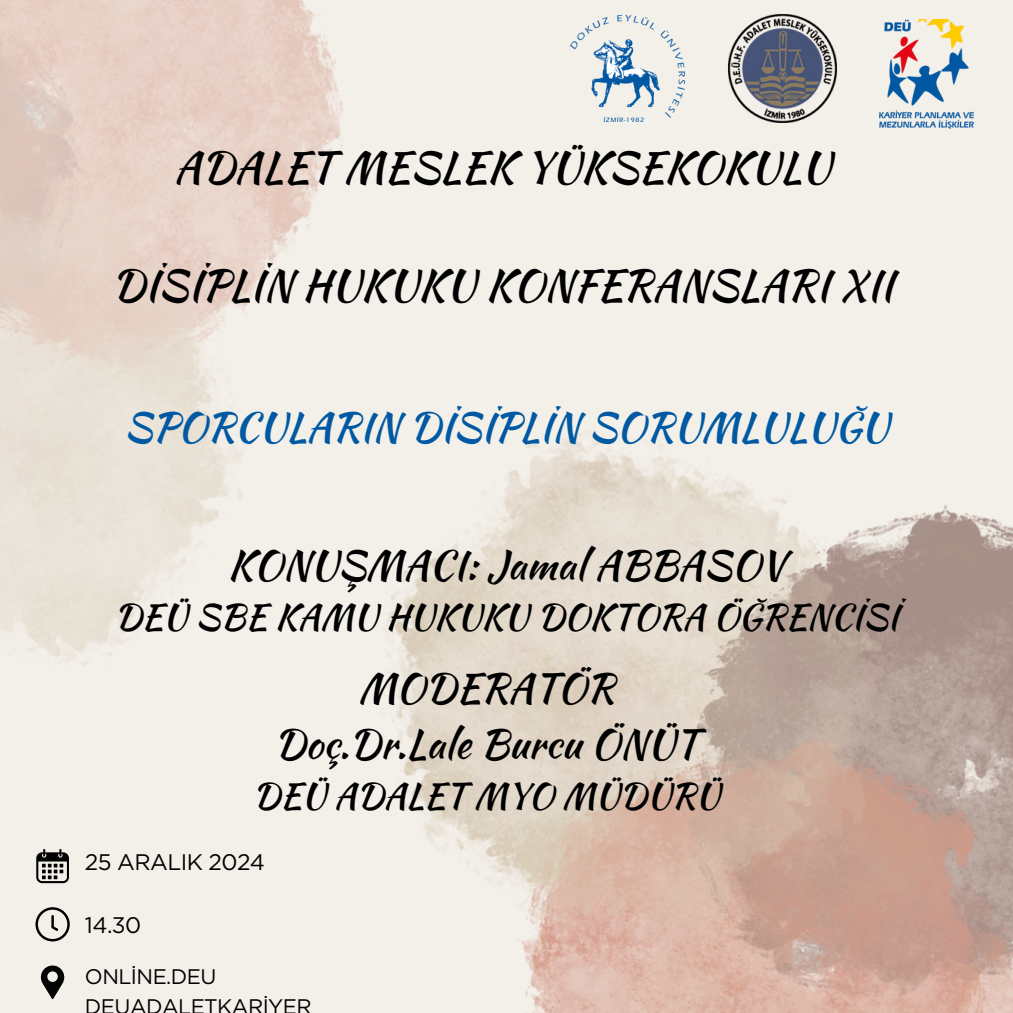
<style>
.page{position:relative;width:1013px;height:1013px;background:#fff}
.page>*{position:absolute;margin:0;border:0;box-sizing:border-box;transform-origin:0 0}
.t1{font:42.5px "Kaushan Script";color:#000}
.t2{font:40px/55.2px "Kaushan Script";color:#000;text-align:center}
.t3{font:40px "Kaushan Script";color:#0059a2}
.t4{font:35px "Kaushan Script";color:#000}
.t5{font:22.5px "Gotham";letter-spacing:-.025em;color:#000}
.t6{font:21.12px/29.5px "Gotham";letter-spacing:-.025em;color:#000}
</style>
<div class="page">
<div style="left:0;top:0;width:1012px;height:1012px;background:#f3efe9"></div>
<img style="left:399px;top:431px;width:613px;height:581px">
<img style="left:0;top:0;width:495px;height:781px">
<img style="left:571px;top:15px;width:113px;height:106px">
<img style="left:727px;top:14px;width:110px;height:109px">
<img style="left:879px;top:20px;width:94px;height:108px">
<svg style="left:36px;top:849px;width:33px;height:34px"></svg>
<svg style="left:41px;top:965px;width:23px;height:34px"></svg>
<svg style="left:35px;top:907px;width:35px;height:34px"></svg>
<p class="t1" style="left:174px;top:136px;width:658px">ADALET MESLEK YÜKSEKOKULU</p>
<p class="t1" style="left:112px;top:254px;width:783px">DİSİPLİN HUKUKU KONFERANSLARI XII</p>
<p class="t3" style="left:124px;top:398px;width:766px">SPORCULARIN DİSİPLİN SORUMLULUĞU</p>
<p class="t2" style="left:228px;top:536px;width:559px">KONUŞMACI: Jamal ABBASOV</p>
<p class="t4" style="left:114px;top:591px;width:785px">DEÜ SBE KAMU HUKUKU DOKTORA ÖĞRENCİSİ</p>
<p class="t2" style="left:274px;top:660px;width:426px">MODERATÖR<br>Doç.Dr.Lale Burcu ÖNÜT</p>
<p class="t4" style="left:253px;top:770px;width:468px">DEÜ ADALET MYO MÜDÜRÜ</p>
<h1 class="t5" style="left:85px;top:848px;width:181px">25 ARALIK 2024</h1>
<h1 class="t5" style="left:85px;top:911px;width:58px">14.30</h1>
<p class="t6" style="left:85px;top:961px;width:228px">ONLİNE.DEU<br>DEUADALETKARİYER</p>
</div>
